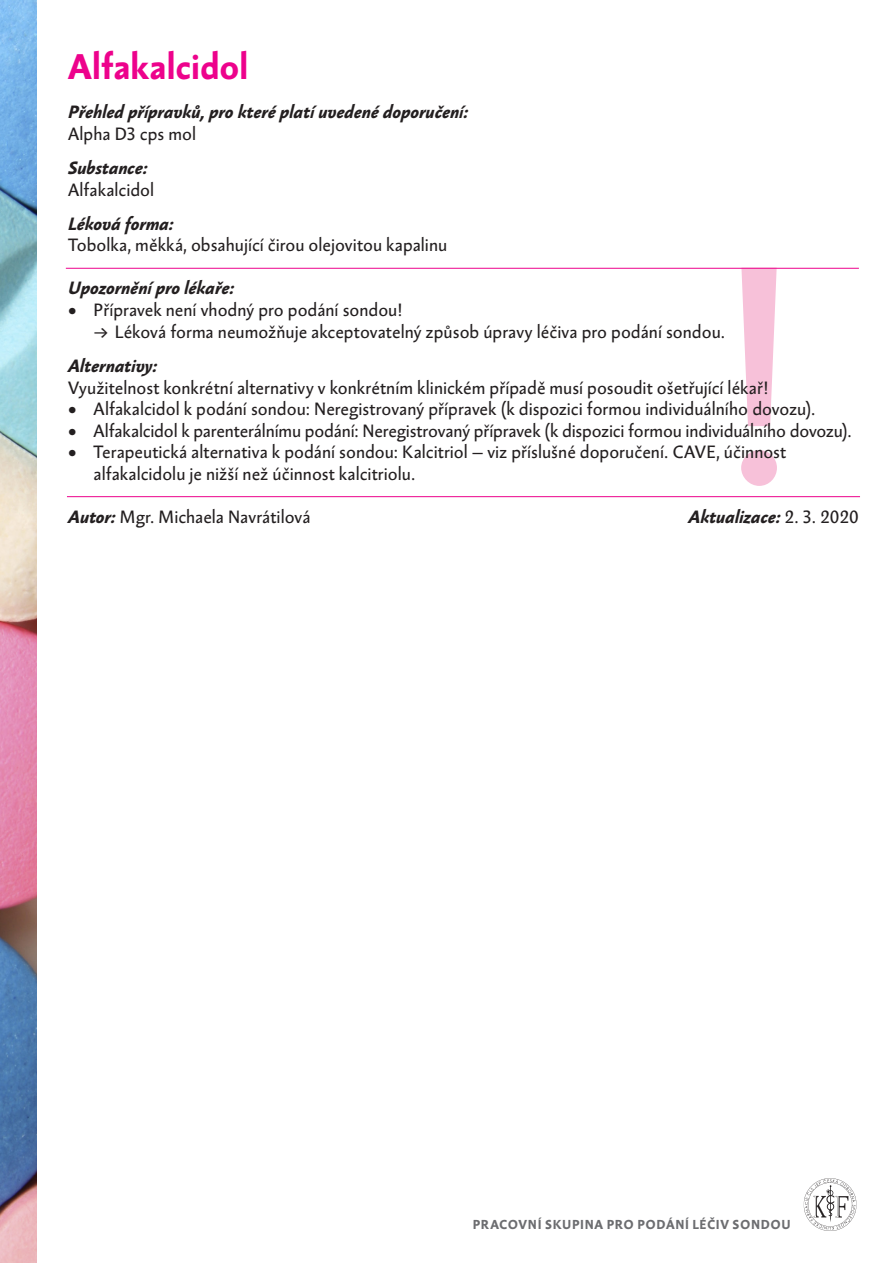
<style>
.page{position:relative;width:893px;height:1263px;background:#fff}
.page>*{position:absolute;margin:0;border:0;box-sizing:border-box;transform-origin:0 0}
.t1{font:311.4px "Jannon Sans Text";color:#f7c1d9}
.Název_Léku{font:700 36px "Jannon Sans Text";letter-spacing:.005em;color:#ed028c}
.Text{font:18px/21.6px "Jannon Sans Text";color:#231f20}
.Malé_nadpisy{font:italic 700 18px "Jannon Sans Text";color:#231f20}
.Autor{font:18px "Jannon Sans Text";letter-spacing:.005em;color:#231f20}
.Autor-2{font:italic 700 18px "Jannon Sans Text";color:#231f20}
.t2{font:700 13.2px "Jannon Sans Text";letter-spacing:.045em;color:#6c6d70}
.s1{font-weight:700;font-style:italic}
.s2{font-weight:400;font-style:normal}
</style>
<div class="page">
<img style="left:0;top:0;width:36px;height:1263px">
<svg style="left:804px;top:1178px;width:53px;height:53px"></svg>
<hr style="left:66px;top:268px;width:793px;height:1px;background:#ed028c">
<hr style="left:67px;top:496px;width:793px;height:1px;background:#ed028c">
<p class="Název_Léku" style="left:68px;top:45px;width:182px">Alfakalcidol</p>
<p class="Malé_nadpisy" style="left:68px;top:101px;width:402px">Přehled přípravků, pro které platí uvedené doporučení:</p>
<p class="Text" style="left:68px;top:122px;width:130px">Alpha D3 cps mol</p>
<p class="Malé_nadpisy" style="left:68px;top:157px;width:81px">Substance:</p>
<p class="Text" style="left:68px;top:178px;width:88px">Alfakalcidol</p>
<p class="Malé_nadpisy" style="left:68px;top:213px;width:107px">Léková forma:</p>
<p class="Text" style="left:68px;top:234px;width:381px">Tobolka, měkká, obsahující čirou olejovitou kapalinu</p>
<p class="Malé_nadpisy" style="left:68px;top:277px;width:168px">Upozornění pro lékaře:</p>
<p class="Text" style="left:68px;top:299px;width:336px">• Přípravek není vhodný pro podání sondou!</p>
<p class="Text" style="left:94px;top:320px;width:633px">→ Léková forma neumožňuje akceptovatelný způsob úpravy léčiva pro podání sondou.</p>
<p class="Malé_nadpisy" style="left:68px;top:355px;width:91px">Alternativy:</p>
<p class="Text" style="left:68px;top:376px;width:702px">Využitelnost konkrétní alternativy v konkrétním klinickém případě musí posoudit ošetřující lékař!</p>
<p class="Text" style="left:68px;top:398px;width:749px">• Alfakalcidol k podání sondou: Neregistrovaný přípravek (k dispozici formou individuálního dovozu).</p>
<p class="Text" style="left:68px;top:420px;width:785px">• Alfakalcidol k parenterálnímu podání: Neregistrovaný přípravek (k dispozici formou individuálního dovozu).</p>
<p class="Text" style="left:94px;top:441px;width:694px;text-indent:-26px">• Terapeutická alternativa k podání sondou: Kalcitriol – viz příslušné doporučení. CAVE, účinnost alfakalcidolu je nižší než účinnost kalcitriolu.</p>
<p class="Autor" style="left:68px;top:505px;width:244px"><span class="s1">Autor:</span> Mgr. Michaela Navrátilová</p>
<p class="Autor-2" style="left:688px;top:505px;width:172px">Aktualizace: <span class="s2">2. 3. 2020</span></p>
<p class="t1" style="left:714px;top:182px;width:91px">!</p>
<p class="t2" style="left:473px;top:1216px;width:320px">PRACOVNÍ SKUPINA PRO PODÁNÍ LÉČIV SONDOU</p>
</div>
